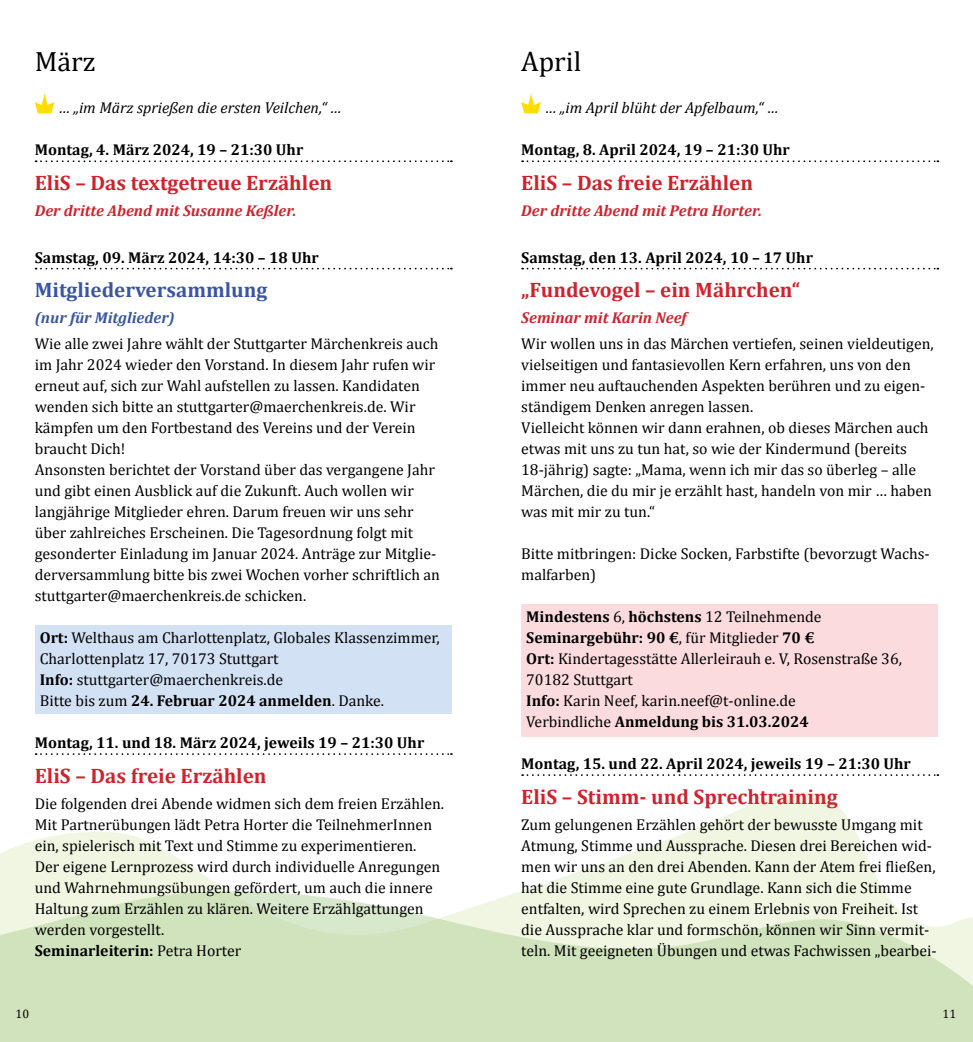
<style>
.page{position:relative;width:973px;height:1042px;background:#fff}
.page>*{position:absolute;margin:0;border:0;box-sizing:border-box;transform-origin:0 0}
.t1{font:28px "Cambria";color:#000}
.t2{font:700 21px "Cambria";color:#d0222c}
.t3{font:700 21px "Cambria";color:#3a56a3}
.t4{font:15.75px/21px "Cambria";color:#000}
.t5{font:700 15.75px "Cambria";color:#000}
.t6{font:italic 700 15.75px "Cambria";color:#d0222c}
.t7{font:italic 15.75px "Cambria";color:#000}
.t8{font:italic 700 15.75px "Cambria";color:#3a56a3}
.t9{font:12.25px "Cambria";color:#000}
.s1{font-weight:700}
</style>
<div class="page">
<svg style="left:0;top:753px;width:940px;height:110px"></svg>
<svg style="left:0;top:863px;width:972px;height:179px;background:#dceacc"></svg>
<div style="left:35px;top:625px;width:416px;height:88px;background:#d3e1f4"></div>
<svg style="left:36px;top:160px;width:416px;height:2px"></svg>
<svg style="left:36px;top:268px;width:416px;height:1px"></svg>
<svg style="left:36px;top:753px;width:416px;height:2px"></svg>
<svg style="left:35px;top:94px;width:19px;height:19px"></svg>
<div style="left:521px;top:604px;width:417px;height:133px;background:#fbdbdd"></div>
<svg style="left:522px;top:160px;width:416px;height:2px"></svg>
<svg style="left:522px;top:268px;width:416px;height:1px"></svg>
<svg style="left:522px;top:774px;width:416px;height:2px"></svg>
<svg style="left:521px;top:94px;width:20px;height:19px"></svg>
<h1 class="t1" style="left:35px;top:45px;width:62px">März</h1>
<p class="t7" style="left:59px;top:97px;width:284px">… „im März sprießen die ersten Veilchen,“ …</p>
<p class="t5" style="left:35px;top:139px;width:270px">Montag, 4. März 2024, 19 – 21:30 Uhr</p>
<h2 class="t2" style="left:35px;top:168px;width:299px">EliS – Das textgetreue Erzählen</h2>
<p class="t6" style="left:35px;top:199px;width:263px">Der dritte Abend mit Susanne Keßler.</p>
<p class="t5" style="left:35px;top:246px;width:285px">Samstag, 09. März 2024, 14:30 – 18 Uhr</p>
<h2 class="t3" style="left:35px;top:275px;width:234px">Mitgliederversammlung</h2>
<p class="t8" style="left:35px;top:307px;width:141px">(nur für Mitglieder)</p>
<p class="t4" style="left:35px;top:333px;width:406px">Wie alle zwei Jahre wählt der Stuttgarter Märchenkreis auch im Jahr 2024 wieder den Vorstand. In diesem Jahr rufen wir erneut auf, sich zur Wahl aufstellen zu lassen. Kandidaten wenden sich bitte an stuttgarter@maerchenkreis.de. Wir kämpfen um den Fortbestand des Vereins und der Verein braucht Dich!<br>Ansonsten berichtet der Vorstand über das vergangene Jahr und gibt einen Ausblick auf die Zukunft. Auch wollen wir langjährige Mitglieder ehren. Darum freuen wir uns sehr über zahlreiches Erscheinen. Die Tagesordnung folgt mit gesonderter Einladung im Januar 2024. Anträge zur Mitglie&shy;derversammlung bitte bis zwei Wochen vorher schriftlich an stuttgarter@maerchenkreis.de schicken.</p>
<p class="t4" style="left:40px;top:627px;width:401px"><span class="s1">Ort:</span> Welthaus am Charlottenplatz, Globales Klassenzimmer, Charlottenplatz 17, 70173 Stuttgart<br><span class="s1">Info:</span> stuttgarter@maerchenkreis.de<br>Bitte bis zum <span class="s1">24. Februar 2024 anmelden</span>. Danke.</p>
<p class="t5" style="left:35px;top:732px;width:391px">Montag, 11. und 18. März 2024, jeweils 19 – 21:30 Uhr</p>
<h2 class="t2" style="left:35px;top:761px;width:233px">EliS – Das freie Erzählen</h2>
<p class="t4" style="left:35px;top:793px;width:411px">Die folgenden drei Abende widmen sich dem freien Erzählen.<br>Mit Partnerübungen lädt Petra Horter die TeilnehmerInnen ein, spielerisch mit Text und Stimme zu experimentieren.<br>Der eigene Lernprozess wird durch individuelle Anregungen und Wahrnehmungsübungen gefördert, um auch die innere Haltung zum Erzählen zu klären. Weitere Erzählgattungen werden vorgestellt.<br><span class="s1">Seminarleiterin:</span> Petra Horter</p>
<h1 class="t1" style="left:521px;top:45px;width:61px">April</h1>
<p class="t7" style="left:545px;top:97px;width:235px">… „im April blüht der Apfelbaum,“ …</p>
<p class="t5" style="left:521px;top:139px;width:270px">Montag, 8. April 2024, 19 – 21:30 Uhr</p>
<h2 class="t2" style="left:521px;top:168px;width:233px">EliS – Das freie Erzählen</h2>
<p class="t6" style="left:521px;top:199px;width:242px">Der dritte Abend mit Petra Horter.</p>
<p class="t5" style="left:521px;top:246px;width:293px">Samstag, den 13. April 2024, 10 – 17 Uhr</p>
<h2 class="t2" style="left:521px;top:275px;width:280px">„Fundevogel – ein Mährchen“</h2>
<p class="t6" style="left:521px;top:307px;width:167px">Seminar mit Karin Neef</p>
<p class="t4" style="left:521px;top:333px;width:414px">Wir wollen uns in das Märchen vertiefen, seinen vieldeutigen, vielseitigen und fantasievollen Kern erfahren, uns von den immer neu auftauchenden Aspekten berühren und zu eigen&shy;ständigem Denken anregen lassen.<br>Vielleicht können wir dann erahnen, ob dieses Märchen auch etwas mit uns zu tun hat, so wie der Kindermund (bereits 18-jährig) sagte: „Mama, wenn ich mir das so überleg – alle Märchen, die du mir je erzählt hast, handeln von mir … haben was mit mir zu tun.“</p>
<p class="t4" style="left:521px;top:543px;width:410px">Bitte mitbringen: Dicke Socken, Farbstifte (bevorzugt Wachs&shy;malfarben)</p>
<p class="t4" style="left:526px;top:606px;width:377px"><span class="s1">Mindestens</span> 6, <span class="s1">höchstens</span> 12 Teilnehmende <span class="s1">Seminargebühr: 90 €</span>, für Mitglieder <span class="s1">70 €<br>Ort:</span> Kindertagesstätte Allerleirauh e. V, Rosenstraße 36, 70182 Stuttgart<br><span class="s1">Info:</span> Karin Neef, karin.neef@t-online.de<br>Verbindliche <span class="s1">Anmeldung bis 31.03.2024</span></p>
<p class="t5" style="left:521px;top:753px;width:391px">Montag, 15. und 22. April 2024, jeweils 19 – 21:30 Uhr</p>
<h2 class="t2" style="left:521px;top:782px;width:318px">EliS – Stimm- und Sprechtraining</h2>
<p class="t4" style="left:521px;top:814px;width:417px">Zum gelungenen Erzählen gehört der bewusste Umgang mit Atmung, Stimme und Aussprache. Diesen drei Bereichen wid&shy;men wir uns an den drei Abenden. Kann der Atem frei fließen, hat die Stimme eine gute Grundlage. Kann sich die Stimme entfalten, wird Sprechen zu einem Erlebnis von Freiheit. Ist die Aussprache klar und formschön, können wir Sinn vermit&shy;teln. Mit geeigneten Übungen und etwas Fachwissen „bearbei-</p>
<p class="t9" style="left:16px;top:1006px;width:15px">10</p>
<p class="t9" style="left:942px;top:1006px;width:15px">11</p>
</div>
